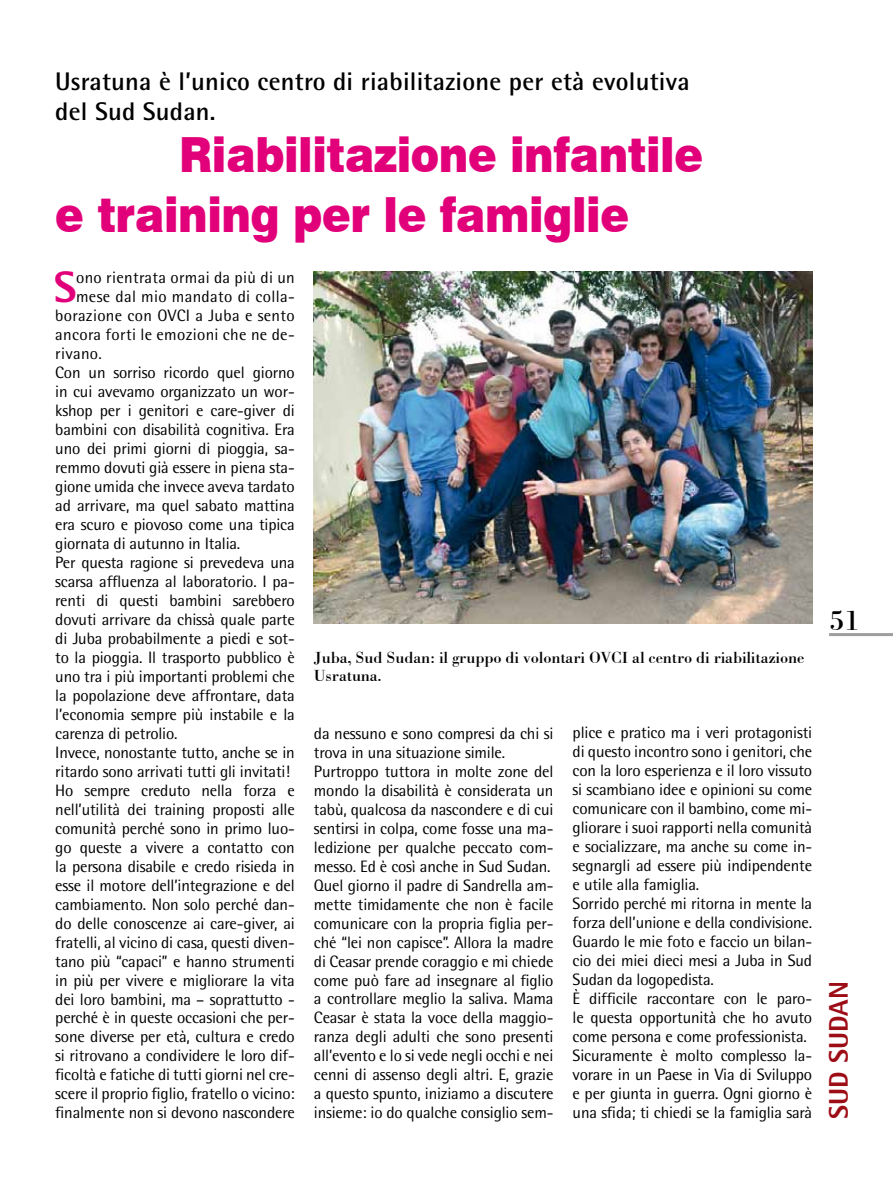
<style>
.page{position:relative;width:893px;height:1191px;background:#fff}
.page>*{position:absolute;margin:0;border:0;box-sizing:border-box;transform-origin:0 0}
.t1{font:900 48.45px/60px "Swiss 721 BT";letter-spacing:-.01em;color:#e2007a;scale:.89 1}
.t2{font:800 43.95px "Rotis Semi Sans Std";color:#e2007a}
.t3{font:30px "Bodoni BT";color:#000}
.t4{font:800 27px "Rotis Semi Sans Std";color:#9d0d16}
.t5{font:700 25.5px/30px "Rotis Semi Sans Std";letter-spacing:.01em;color:#000}
.t6{font:16.5px/19px "Rotis Semi Sans Std";letter-spacing:-.01em;color:#000}
.t7{font:16.5px "Rotis Semi Sans Std";letter-spacing:.02em;color:#000}
.t8{font:16.5px/18px "Bodoni BT";letter-spacing:-.01em;color:#000}
</style>
<div class="page">
<hr style="left:829px;top:633px;width:64px;height:3px;background:#9c9e9f">
<img style="left:314px;top:272px;width:498px;height:351px">
<h3 class="t5" style="left:55px;top:66px;width:636px">Usratuna è l’unico centro di riabilitazione per età evolutiva del Sud Sudan.</h3>
<h1 class="t1" style="left:55px;top:125px;width:729px;text-indent:124px">Riabilitazione infantile e training per le famiglie</h1>
<h2 class="t2" style="left:54px;top:259px;width:24px">S</h2>
<p class="t7" style="left:76px;top:268px;width:220px">ono rientrata ormai da più di un</p>
<p class="t7" style="left:76px;top:287px;width:220px">mese dal mio mandato di colla-</p>
<p class="t7" style="left:55px;top:306px;width:241px">borazione con OVCI a Juba e sento</p>
<p class="t7" style="left:55px;top:325px;width:241px">ancora forti le emozioni che ne de-</p>
<p class="t6" style="left:55px;top:344px;width:48px">rivano.</p>
<p class="t6" style="left:55px;top:363px;width:241px">Con un sorriso ricordo quel giorno</p>
<p class="t6" style="left:55px;top:382px;width:241px">in cui avevamo organizzato un wor-</p>
<p class="t6" style="left:55px;top:401px;width:241px">kshop per i genitori e care-giver di</p>
<p class="t6" style="left:55px;top:420px;width:241px">bambini con disabilità cognitiva. Era</p>
<p class="t6" style="left:55px;top:439px;width:241px">uno dei primi giorni di pioggia, sa-</p>
<p class="t6" style="left:55px;top:458px;width:241px">remmo dovuti già essere in piena sta-</p>
<p class="t6" style="left:55px;top:477px;width:241px">gione umida che invece aveva tardato</p>
<p class="t6" style="left:55px;top:496px;width:241px">ad arrivare, ma quel sabato mattina</p>
<p class="t6" style="left:55px;top:515px;width:241px">era scuro e piovoso come una tipica</p>
<p class="t6" style="left:55px;top:533px;width:187px">giornata di autunno in Italia.</p>
<p class="t6" style="left:55px;top:552px;width:241px">Per questa ragione si prevedeva una</p>
<p class="t6" style="left:55px;top:571px;width:241px">scarsa affluenza al laboratorio. I pa-</p>
<p class="t6" style="left:55px;top:590px;width:241px">renti di questi bambini sarebbero</p>
<p class="t6" style="left:55px;top:609px;width:241px">dovuti arrivare da chissà quale parte</p>
<p class="t6" style="left:55px;top:628px;width:241px">di Juba probabilmente a piedi e sot-</p>
<p class="t6" style="left:55px;top:647px;width:241px">to la pioggia. Il trasporto pubblico è</p>
<p class="t6" style="left:55px;top:666px;width:241px">uno tra i più importanti problemi che</p>
<p class="t6" style="left:55px;top:685px;width:241px">la popolazione deve affrontare, data</p>
<p class="t6" style="left:55px;top:704px;width:241px">l’economia sempre più instabile e la</p>
<p class="t6" style="left:55px;top:723px;width:124px">carenza di petrolio.</p>
<p class="t6" style="left:55px;top:742px;width:241px">Invece, nonostante tutto, anche se in</p>
<p class="t6" style="left:55px;top:761px;width:236px">ritardo sono arrivati tutti gli invitati!</p>
<p class="t6" style="left:55px;top:780px;width:241px">Ho sempre creduto nella forza e</p>
<p class="t6" style="left:55px;top:799px;width:241px">nell’utilità dei training proposti alle</p>
<p class="t6" style="left:55px;top:818px;width:241px">comunità perché sono in primo luo-</p>
<p class="t6" style="left:55px;top:837px;width:241px">go queste a vivere a contatto con</p>
<p class="t6" style="left:55px;top:856px;width:241px">la persona disabile e credo risieda in</p>
<p class="t6" style="left:55px;top:875px;width:241px">esse il motore dell’integrazione e del</p>
<p class="t6" style="left:55px;top:894px;width:241px">cambiamento. Non solo perché dan-</p>
<p class="t6" style="left:55px;top:913px;width:241px">do delle conoscenze ai care-giver, ai</p>
<p class="t6" style="left:55px;top:932px;width:241px">fratelli, al vicino di casa, questi diven-</p>
<p class="t6" style="left:55px;top:951px;width:241px">tano più “capaci” e hanno strumenti</p>
<p class="t6" style="left:55px;top:970px;width:241px">in più per vivere e migliorare la vita</p>
<p class="t6" style="left:55px;top:989px;width:241px">dei loro bambini, ma – soprattutto -</p>
<p class="t6" style="left:55px;top:1008px;width:241px">perché è in queste occasioni che per-</p>
<p class="t6" style="left:55px;top:1027px;width:241px">sone diverse per età, cultura e credo</p>
<p class="t6" style="left:55px;top:1046px;width:241px">si ritrovano a condividere le loro dif-</p>
<p class="t6" style="left:55px;top:1065px;width:241px">ficoltà e fatiche di tutti giorni nel cre-</p>
<p class="t6" style="left:55px;top:1084px;width:241px">scere il proprio figlio, fratello o vicino:</p>
<p class="t6" style="left:55px;top:1103px;width:241px">finalmente non si devono nascondere</p>
<p class="t8" style="left:314px;top:648px;width:492px">Juba, Sud Sudan: il gruppo di volontari OVCI al centro di riabilitazione<br>Usratuna.</p>
<p class="t6" style="left:314px;top:723px;width:241px">da nessuno e sono compresi da chi si trova in una situazione simile.<br>Purtroppo tuttora in molte zone del mondo la disabilità è considerata un tabù, qualcosa da nascondere e di cui sentirsi in colpa, come fosse una ma&shy;ledizione per qualche peccato com&shy;messo. Ed è così anche in Sud Sudan.<br>Quel giorno il padre di Sandrella am&shy;mette timidamente che non è facile comunicare con la propria figlia per&shy;ché “lei non capisce”. Allora la madre di Ceasar prende coraggio e mi chiede come può fare ad insegnare al figlio a controllare meglio la saliva. Mama Ceasar è stata la voce della maggio&shy;ranza degli adulti che sono presenti all’evento e lo si vede negli occhi e nei cenni di assenso degli altri. E, grazie a questo spunto, iniziamo a discutere insieme: io do qualche consiglio sem-</p>
<p class="t6" style="left:573px;top:723px;width:241px">plice e pratico ma i veri protagonisti di questo incontro sono i genitori, che con la loro esperienza e il loro vissuto si scambiano idee e opinioni su come comunicare con il bambino, come mi&shy;gliorare i suoi rapporti nella comunità e socializzare, ma anche su come in&shy;segnargli ad essere più indipendente e utile alla famiglia.<br>Sorrido perché mi ritorna in mente la forza dell’unione e della condivisione.<br>Guardo le mie foto e faccio un bilan&shy;cio dei miei dieci mesi a Juba in Sud Sudan da logopedista.<br>È difficile raccontare con le paro&shy;le questa opportunità che ho avuto come persona e come professionista.<br>Sicuramente è molto complesso la&shy;vorare in un Paese in Via di Sviluppo e per giunta in guerra. Ogni giorno è una sfida; ti chiedi se la famiglia sarà</p>
<h3 class="t3" style="left:829px;top:601px;width:32px">51</h3>
<h3 class="t4" style="left:821px;top:1118px;width:139px;rotate:-90deg">SUD SUDAN</h3>
</div>
